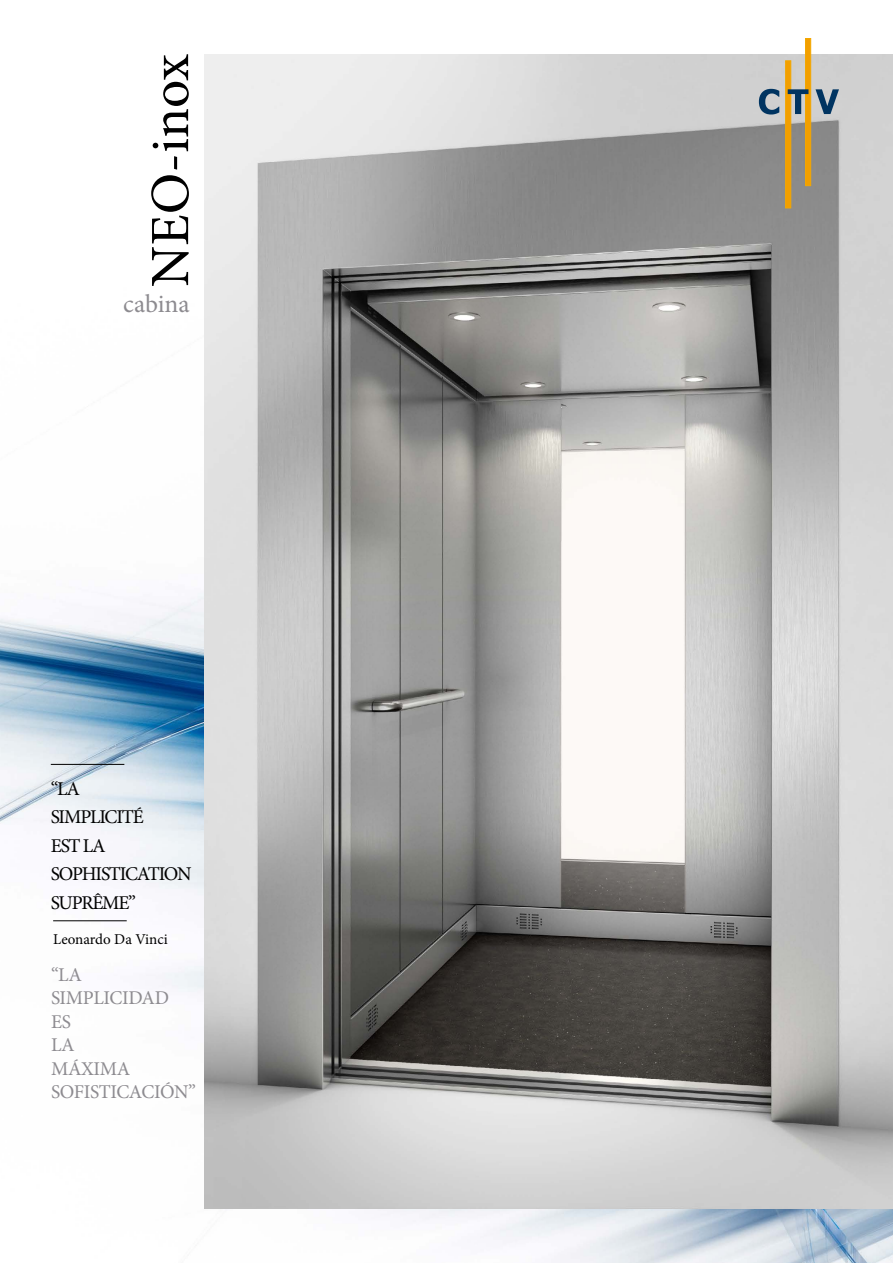
<style>
.page{position:relative;width:893px;height:1263px;background:#fff}
.page>*{position:absolute;margin:0;border:0;box-sizing:border-box;transform-origin:0 0}
.t1{font:55.5px "Minion Pro";color:#000}
.t2{font:25.5px "Minion Pro";letter-spacing:-.005em;color:#8d8b90}
.t3{font:19.5px/28.5px "Minion Pro";letter-spacing:-.06em;color:#000}
.t4{font:19.5px/23.4px "Minion Pro";letter-spacing:-.02em;color:#8d8b90}
.t5{font:15px "Minion Pro";color:#000}
</style>
<div class="page">
<img style="left:0;top:593px;width:893px;height:670px">
<img style="left:204px;top:54px;width:689px;height:1155px">
<div style="left:785px;top:61px;width:6px;height:147px;background:#f29f00;border:1px solid #f4a700"></div>
<div style="left:805px;top:38px;width:6px;height:148px;background:#f29f00;border:1px solid #f4a700"></div>
<svg style="left:759px;top:89px;width:20px;height:26px"></svg>
<svg style="left:788px;top:89px;width:20px;height:25px"></svg>
<svg style="left:815px;top:89px;width:24px;height:25px"></svg>
<hr style="left:51px;top:764px;width:73px;height:1px;background:#000">
<hr style="left:53px;top:920px;width:74px;height:1px;background:#000">
<h1 class="t1" style="left:133px;top:287px;width:234px;rotate:-90deg">NEO-inox</h1>
<h2 class="t2" style="left:123px;top:286px;width:68px">cabina</h2>
<p class="t3" style="left:51px;top:774px;width:142px">“LA<br>SIMPLICITÉ<br>EST LA<br>SOPHISTICATION<br>SUPRÊME”</p>
<p class="t5" style="left:53px;top:929px;width:116px">Leonardo Da Vinci</p>
<p class="t4" style="left:51px;top:963px;width:146px">“LA<br>SIMPLICIDAD<br>ES<br>LA<br>MÁXIMA<br>SOFISTICACIÓN”</p>
</div>
